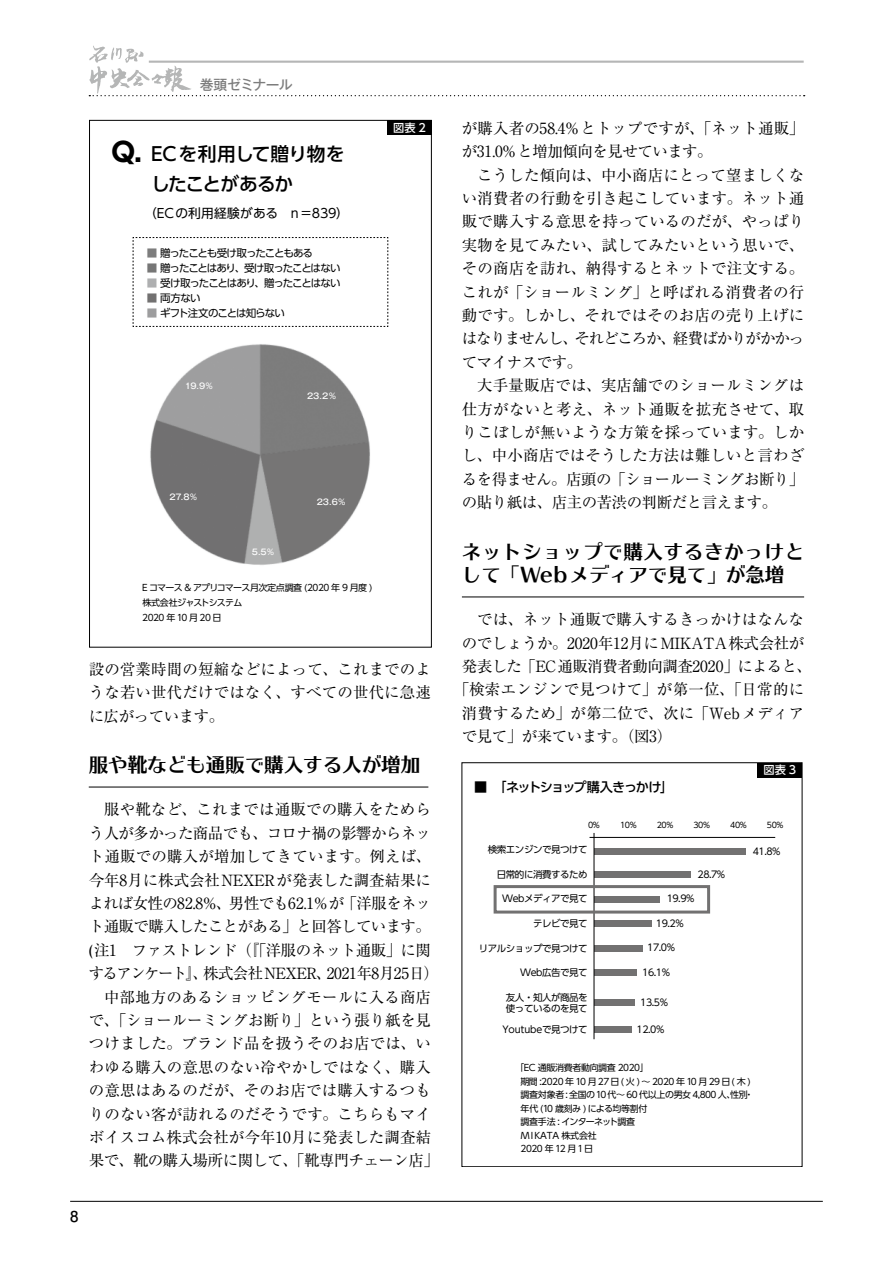
<style>
.page{position:relative;width:893px;height:1263px;background:#fff}
.page>*{position:absolute;margin:0;border:0;box-sizing:border-box;transform-origin:0 0}
.t1{font:700 26.4px "UD Shin Go Pro";color:#000}
.t2{font:19.5px/23.4px "UD Typos 515 Std";letter-spacing:.035em;color:#000}
.t3{font:19.5px "UD Typos 515 Std";color:#000}
.t4{font:500 18.75px/30px "UD Shin Go Pro";letter-spacing:-.03em;color:#000}
.t5{font:15.45px/23.4px "Ryumin Pro";color:#000;text-align:justify}
.t6{font:15.45px "Ryumin Pro";letter-spacing:-.03em;color:#000}
.t7{font:15.45px "Ryumin Pro";letter-spacing:-.025em;color:#000}
.t8{font:15.45px "Ryumin Pro";letter-spacing:.02em;color:#000}
.t9{font:700 15px "Futo Go B101 Pr 6";color:#000}
.t10{font:500 13.8px "Gothic MB101 Pro";letter-spacing:-.045em;color:#7d7d7d}
.t11{font:500 13.2px "UD Shin Go Pro";letter-spacing:-.11em;color:#000}
.t12{font:12.75px "UD Shin Go Pro";letter-spacing:.01em;color:#000}
.t13{font:500 11.25px "UD Shin Go Pr 6";color:#fff}
.t14{font:10.5px "UD Shin Go Pro";letter-spacing:-.105em;color:#000}
.t15{font:10.5px "UD Shin Go Pro";letter-spacing:-.085em;color:#000}
.t16{font:9.45px/11.4px "UD Shin Go Pro";letter-spacing:-.05em;color:#000}
.t17{font:9.45px "UD Shin Go Pro";color:#000}
.t18{font:9px/13.5px "UD Shin Go Pro";letter-spacing:-.05em;color:#000}
.t19{font:9px/15px "UD Shin Go Pro";letter-spacing:-.07em;color:#000}
.t20{font:500 8.1px "Gothic MB101 Pro";letter-spacing:.01em;color:#fff}
.t21{font:7.95px "UD Shin Go Pro";letter-spacing:-.05em;color:#000}
.s1{color:#7d7d7d}
.s2{color:#767676}
.s3{color:#aeafb0}
.s4{color:#727171}
.s5{color:#9d9d9e}
.s6{font-family:"UD Shin Go Pro";font-weight:400}
</style>
<div class="page">
<svg style="left:89px;top:46px;width:716px;height:50px"></svg>
<hr style="left:149px;top:61px;width:655px;height:2px;background:#b5b6b6">
<hr style="left:70px;top:1201px;width:753px;height:1px;background:#000">
<img style="left:150px;top:344px;width:220px;height:221px">
<hr style="left:89px;top:787px;width:339px;height:1px;background:#000">
<hr style="left:462px;top:597px;width:342px;height:1px;background:#000">
<div style="left:387px;top:120px;width:45px;height:15px;background:#000"></div>
<svg style="left:133px;top:237px;width:256px;height:90px"></svg>
<div style="left:758px;top:763px;width:44px;height:15px;background:#000"></div>
<div style="left:462px;top:763px;width:340px;height:404px;border:1px solid #000"></div>
<div style="left:594px;top:848px;width:152px;height:7px;background:#727171"></div>
<div style="left:594px;top:871px;width:96px;height:7px;background:#727171"></div>
<div style="left:594px;top:896px;width:66px;height:6px;background:#727171"></div>
<div style="left:594px;top:920px;width:57px;height:7px;background:#727171"></div>
<div style="left:594px;top:945px;width:48px;height:6px;background:#727171"></div>
<div style="left:594px;top:969px;width:43px;height:7px;background:#727171"></div>
<div style="left:594px;top:999px;width:41px;height:7px;background:#727171"></div>
<div style="left:594px;top:1026px;width:37px;height:7px;background:#727171"></div>
<hr style="left:589px;top:837px;width:186px;height:1px;background:#000">
<hr style="left:594px;top:833px;width:1px;height:206px;background:#000">
<div style="left:494px;top:885px;width:216px;height:28px;border:3px solid #727171"></div>
<p class="t10" style="left:200px;top:73px;width:94px">巻頭ゼミナール</p>
<h1 class="t1" style="left:111px;top:131px;width:32px">Q.</h1>
<p class="t4" style="left:151px;top:138px;width:195px">ECを利用して贈り物をしたことがあるか</p>
<p class="t12" style="left:144px;top:203px;width:206px">（ECの利用経験がある　n＝839）</p>
<p class="t14" style="left:147px;top:245px;width:168px"><span class="s1">■</span> 贈ったことも受け取ったこともある</p>
<p class="t14" style="left:147px;top:260px;width:195px"><span class="s2">■</span> 贈ったことはあり、受け取ったことはない</p>
<p class="t14" style="left:147px;top:275px;width:195px"><span class="s3">■</span> 受け取ったことはあり、贈ったことはない</p>
<p class="t14" style="left:147px;top:290px;width:55px"><span class="s4">■</span> 両方ない</p>
<p class="t15" style="left:147px;top:305px;width:140px"><span class="s5">■</span> ギフト注文のことは知らない</p>
<p class="t20" style="left:185px;top:379px;width:30px">19.9<span class="s6">％</span></p>
<p class="t20" style="left:307px;top:389px;width:31px">23.2<span class="s6">％</span></p>
<p class="t13" style="left:393px;top:118px;width:34px">図表 2</p>
<p class="t20" style="left:169px;top:490px;width:30px">27.8<span class="s6">％</span></p>
<p class="t20" style="left:317px;top:495px;width:31px">23.6<span class="s6">％</span></p>
<p class="t20" style="left:252px;top:545px;width:24px">5.5<span class="s6">％</span></p>
<p class="t19" style="left:142px;top:580px;width:232px">E コマース &amp; アプリコマース月次定点調査 (2020 年 9 月度 )株式会社ジャストシステム<br>2020 年10 月20日</p>
<p class="t5" style="left:89px;top:656px;width:344px">設の営業時間の短縮などによって、これまでのような若い世代だけではなく、すべての世代に急速に広がっています。</p>
<p class="t3" style="left:89px;top:748px;width:333px">服や靴なども通販で購入する人が増加</p>
<p class="t5" style="left:89px;top:797px;width:352px;text-align:center">服や靴など、これまでは通販での購入をためら<br>う人が多かった商品でも、コロナ禍の影響からネット通販での購入が増加してきています。例えば、今年8月に株式会社NEXERが発表した調査結果によれば女性の82.8%、男性でも62.1%が「洋服をネット通販で購入したことがある」と回答しています。(注1　ファストレンド（『「洋服のネット通販」に関するアンケート』、株式会社NEXER、2021年8月25日）中部地方のあるショッピングモールに入る商店<br>で、「ショールーミングお断り」という張り紙を見つけました。ブランド品を扱うそのお店では、いわゆる購入の意思のない冷やかしではなく、購入の意思はあるのだが、そのお店では購入するつもりのない客が訪れるのだそうです。こちらもマイボイスコム株式会社が今年10月に発表した調査結果で、靴の購入場所に関して、「靴専門チェーン店」</p>
<p class="t9" style="left:70px;top:1204px;width:10px">8</p>
<p class="t5" style="left:462px;top:115px;width:344px">が購入者の58.4%とトップですが、「ネット通販」が31.0%と増加傾向を見せています。</p>
<p class="t5" style="left:462px;top:162px;width:344px;text-indent:15px">こうした傾向は、中小商店にとって望ましくない消費者の行動を引き起こしています。ネット通販で購入する意思を持っているのだが、やっぱり実物を見てみたい、試してみたいという思いで、その商店を訪れ、納得するとネットで注文する。これが「ショールミング」と呼ばれる消費者の行動です。しかし、それではそのお店の売り上げにはなりませんし、それどころか、経費ばかりがかかってマイナスです。</p>
<p class="t5" style="left:462px;top:373px;width:344px;text-indent:15px">大手量販店では、実店舗でのショールミングは仕方がないと考え、ネット通販を拡充させて、取りこぼしが無いような方策を採っています。しかし、中小商店ではそうした方法は難しいと言わざるを得ません。店頭の「ショールーミングお断り」の貼り紙は、店主の苦渋の判断だと言えます。</p>
<p class="t2" style="left:462px;top:538px;width:344px">ネットショップで購入するきかっけとして「Webメディアで見て」が急増　</p>
<p class="t5" style="left:477px;top:607px;width:328px">では、ネット通販で購入するきっかけはなんな</p>
<p class="t7" style="left:462px;top:631px;width:344px">のでしょうか。2020年12月にMIKATA株式会社が</p>
<p class="t6" style="left:462px;top:654px;width:352px">発表した「EC通販消費者動向調査2020」によると、</p>
<p class="t8" style="left:454px;top:677px;width:352px">「検索エンジンで見つけて」が第一位、「日常的に</p>
<p class="t5" style="left:462px;top:700px;width:344px">消費するため」が第二位で、次に「Webメディア</p>
<p class="t6" style="left:462px;top:724px;width:212px">で見て」が来ています。（図3）</p>
<p class="t11" style="left:474px;top:776px;width:201px">■ 「ネットショップ購入きっかけ」</p>
<p class="t13" style="left:764px;top:761px;width:34px">図表 3</p>
<p class="t21" style="left:588px;top:818px;width:13px">0%</p>
<p class="t21" style="left:620px;top:818px;width:18px">10%</p>
<p class="t21" style="left:657px;top:818px;width:18px">20%</p>
<p class="t21" style="left:693px;top:818px;width:18px">30%</p>
<p class="t21" style="left:730px;top:818px;width:18px">40%</p>
<p class="t21" style="left:767px;top:818px;width:18px">50%</p>
<p class="t16" style="left:488px;top:844px;width:101px">検索エンジンで見つけて</p>
<p class="t16" style="left:753px;top:845px;width:29px">41.8%</p>
<p class="t16" style="left:497px;top:868px;width:92px">日常的に消費するため</p>
<p class="t16" style="left:502px;top:893px;width:87px">Webメディアで見て</p>
<p class="t16" style="left:533px;top:917px;width:56px">テレビで見て</p>
<p class="t16" style="left:479px;top:942px;width:110px">リアルショップで見つけて</p>
<p class="t16" style="left:520px;top:966px;width:69px">Web広告で見て</p>
<p class="t16" style="left:506px;top:991px;width:83px">友人・知人が商品を使っているのを見て</p>
<p class="t17" style="left:502px;top:1022px;width:87px">Youtubeで見つけて</p>
<p class="t16" style="left:697px;top:868px;width:29px">28.7%</p>
<p class="t16" style="left:667px;top:893px;width:29px">19.9%</p>
<p class="t16" style="left:656px;top:917px;width:29px">19.2%</p>
<p class="t16" style="left:647px;top:942px;width:29px">17.0%</p>
<p class="t16" style="left:642px;top:966px;width:29px">16.1%</p>
<p class="t16" style="left:640px;top:997px;width:29px">13.5%</p>
<p class="t16" style="left:637px;top:1023px;width:29px">12.0%</p>
<p class="t18" style="left:515px;top:1060px;width:135px">「EC 通販消費者動向調査 2020」</p>
<p class="t18" style="left:520px;top:1074px;width:234px">期間:2020年10月27日(火)～2020年10月29日(木)調査対象者 : 全国の10 代～ 60 代以上の男女 4,800 人、性別・年代 (10 歳刻み ) による均等割付<br>調査手法 : インターネット調査<br>M IKATA 株式会社<br>2020 年12 月1日</p>
</div>
